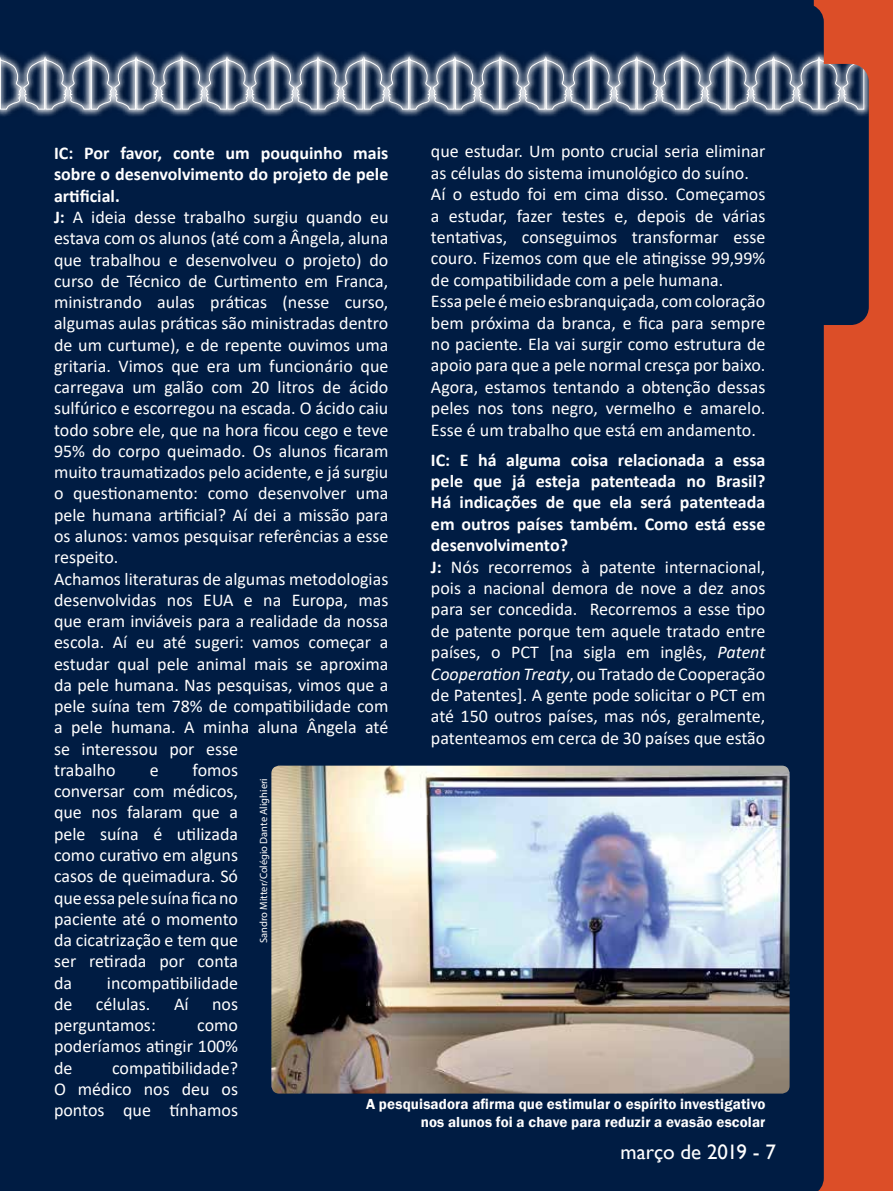
<style>
.page{position:relative;width:893px;height:1191px;background:#001c43}
.page>*{position:absolute;margin:0;border:0;box-sizing:border-box;transform-origin:0 0}
.t1{font:21px "Gill Sans";letter-spacing:-.005em;color:#fff}
.t2{font:18px/21.3px "Calibri";color:#fff}
.t3{font:600 15px/18px "Franklin Gothic";letter-spacing:.005em;color:#fff;text-align:right}
.t4{font:10.5px "Myriad Pro";color:#fff}
.s1{font-weight:700}
.s2{font-style:italic}
</style>
<div class="page">
<svg style="left:0;top:110px;width:814px;height:6px"></svg>
<svg style="left:0;top:51px;width:814px;height:59px"></svg>
<img style="left:271px;top:765px;width:519px;height:328px">
<svg style="left:814px;top:0;width:79px;height:1191px;fill:#dc4e28"></svg>
<p class="t2" style="left:54px;top:142px;width:336px"><span class="s1">IC: Por favor, conte um pouquinho mais sobre o desenvolvimento do projeto de pele artificial.<br>J:</span> A ideia desse trabalho surgiu quando eu estava com os alunos (até com a Ângela, aluna que trabalhou e desenvolveu o projeto) do curso de Técnico de Curtimento em Franca, ministrando aulas práticas (nesse curso, algumas aulas práticas são ministradas dentro de um curtume), e de repente ouvimos uma gritaria. Vimos que era um funcionário que carregava um galão com 20 litros de ácido sulfúrico e escorregou na escada. O ácido caiu todo sobre ele, que na hora ficou cego e teve 95% do corpo queimado. Os alunos ficaram muito traumatizados pelo acidente, e já surgiu o questionamento: como desenvolver uma pele humana artificial? Aí dei a missão para os alunos: vamos pesquisar referências a esse respeito.<br>Achamos literaturas de algumas metodologias desenvolvidas nos EUA e na Europa, mas que eram inviáveis para a realidade da nossa escola. Aí eu até sugeri: vamos começar a estudar qual pele animal mais se aproxima da pele humana. Nas pesquisas, vimos que a pele suína tem 78% de compatibilidade com a pele humana. A minha aluna Ângela até se interessou por esse<br>trabalho</p>
<p class="t2" style="left:54px;top:759px;width:186px;text-align:justify;text-indent:139px">fomos conversar com médicos, que nos falaram que a pele suína é utilizada como curativo em alguns casos de queimadura. Só que essa pele suína fica no paciente até o momento da cicatrização e tem que ser retirada por conta da</p>
<p class="t2" style="left:150px;top:759px;width:10px">e</p>
<p class="t4" style="left:257px;top:943px;width:166px;rotate:-90deg">Sandro Mitter/Colégio Dante Alighieri</p>
<p class="t2" style="left:107px;top:971px;width:133px">incompatibilidade</p>
<p class="t2" style="left:431px;top:140px;width:336px">que estudar. Um ponto crucial seria eliminar as células do sistema imunológico do suíno.<br>Aí o estudo foi em cima disso. Começamos a estudar, fazer testes e, depois de várias tentativas, conseguimos transformar esse couro. Fizemos com que ele atingisse 99,99% de compatibilidade com a pele humana.<br>Essa pele é meio esbranquiçada, com coloração bem próxima da branca, e fica para sempre no paciente. Ela vai surgir como estrutura de apoio para que a pele normal cresça por baixo.<br>Agora, estamos tentando a obtenção dessas peles nos tons negro, vermelho e amarelo.<br>Esse é um trabalho que está em andamento.</p>
<p class="t2" style="left:431px;top:448px;width:336px"><span class="s1">IC: E há alguma coisa relacionada a essa pele que já esteja patenteada no Brasil?<br>Há indicações de que ela será patenteada em outros países também. Como está esse desenvolvimento?<br>J:</span> Nós recorremos à patente internacional, pois a nacional demora de nove a dez anos para ser concedida. Recorremos a esse tipo de patente porque tem aquele tratado entre países, o PCT [na sigla em inglês, <span class="s2">Patent Cooperation Treaty</span>, ou Tratado de Cooperação de Patentes]. A gente pode solicitar o PCT em até 150 outros países, mas nós, geralmente, patenteamos em cerca de 30 países que estão</p>
<p class="t2" style="left:54px;top:992px;width:20px">de</p>
<p class="t2" style="left:96px;top:992px;width:56px">células.</p>
<p class="t2" style="left:174px;top:992px;width:16px">Aí</p>
<p class="t2" style="left:212px;top:992px;width:27px">nos</p>
<p class="t2" style="left:54px;top:1014px;width:103px">perguntamos:</p>
<p class="t2" style="left:54px;top:1014px;width:186px;text-align:justify;text-indent:143px">como poderíamos atingir 100% de</p>
<p class="t2" style="left:54px;top:1056px;width:186px;text-align:justify;text-indent:58px">compatibilidade?<br>O médico nos deu os pontos que tínhamos</p>
<p class="t3" style="left:366px;top:1095px;width:401px">A pesquisadora afirma que estimular o espírito investigativo nos alunos foi a chave para reduzir a evasão escolar</p>
<p class="t1" style="left:621px;top:1139px;width:157px">março de 2019 - 7</p>
</div>
